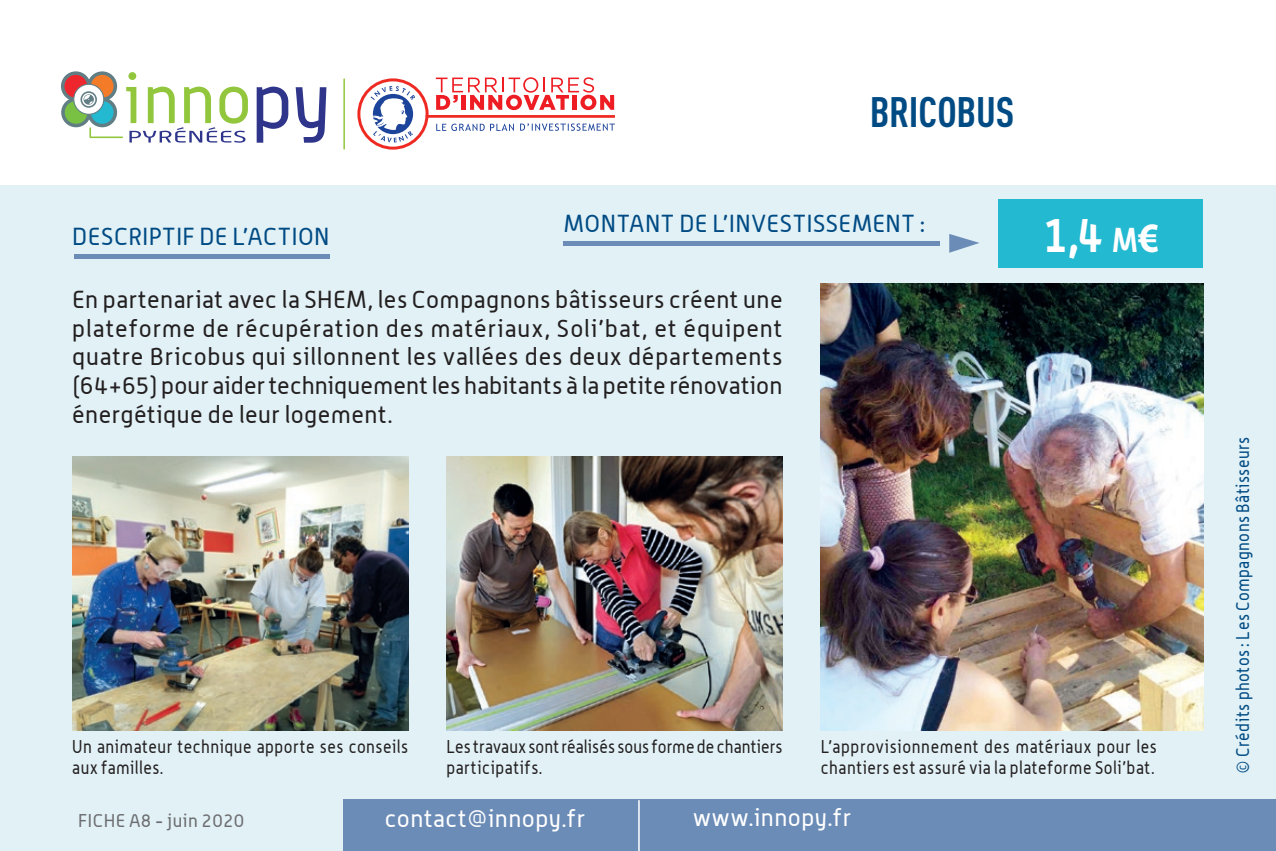
<style>
.page{position:relative;width:1276px;height:851px;background:#fff}
.page>*{position:absolute;margin:0;border:0;box-sizing:border-box;transform-origin:0 0}
.t1{font:700 48px "Alwyn";color:#fff;scale:.9 1}
.t2{font:700 condensed 42px "DIN Pro";letter-spacing:-.005em;color:#004b84}
.t3{font:24px/28.8px "Alwyn";letter-spacing:.02em;color:#231f20;text-align:justify}
.t4{font:24px "Alwyn";letter-spacing:.025em;color:#004b84}
.t5{font:24px "Alwyn";letter-spacing:.025em;color:#fff}
.t6{font:18px/21.6px "Alwyn";letter-spacing:.035em;color:#231f20;scale:.9 1}
.t7{font:18px/21.6px "Alwyn";letter-spacing:.015em;color:#231f20;scale:.9 1}
.t8{font:18px "Alwyn";letter-spacing:.03em;color:#004b84;scale:.9 1}
.t9{font:18px "Alwyn";letter-spacing:.03em;color:#6c6d70}
.s1{font-size:33.6px}
.s2{font-family:"Myriad Pro";font-size:42px}
</style>
<div class="page">
<div style="left:0;top:186px;width:1276px;height:664px;background:#e1f1f6"></div>
<div style="left:344px;top:799px;width:932px;height:51px;background:#6b8cb7"></div>
<hr style="left:563px;top:241px;width:377px;height:4px;background:#6b8cb7">
<svg style="left:949px;top:234px;width:30px;height:19px"></svg>
<hr style="left:75px;top:254px;width:255px;height:4px;background:#6b8cb7">
<div style="left:999px;top:200px;width:204px;height:68px;background:#23b9d1"></div>
<img style="left:821px;top:283px;width:382px;height:447px">
<img style="left:446px;top:456px;width:336px;height:274px">
<img style="left:72px;top:456px;width:336px;height:274px">
<hr style="left:638px;top:800px;width:2px;height:50px;background:#fff">
<svg style="left:257px;top:87px;width:31px;height:56px"></svg>
<svg style="left:296px;top:87px;width:30px;height:56px"></svg>
<svg style="left:126px;top:72px;width:122px;height:71px"></svg>
<svg style="left:89px;top:127px;width:34px;height:11px"></svg>
<svg style="left:61px;top:71px;width:56px;height:56px"></svg>
<svg style="left:436px;top:123px;width:179px;height:8px"></svg>
<svg style="left:357px;top:78px;width:71px;height:72px"></svg>
<svg style="left:436px;top:77px;width:178px;height:33px"></svg>
<hr style="left:425px;top:115px;width:190px;height:3px;background:#ee2a23">
<hr style="left:343px;top:79px;width:2px;height:70px;background:#92c73d">
<p class="t2" style="left:869px;top:80px;width:146px">BRICOBUS</p>
<p class="t4" style="left:72px;top:222px;width:259px">DESCRIPTIF DE L’ACTION</p>
<p class="t4" style="left:564px;top:209px;width:363px">MONTANT DE L’INVESTISSEMENT :</p>
<p class="t3" style="left:72px;top:284px;width:712px">En partenariat avec la SHEM, les Compagnons bâtisseurs créent une plateforme de récupération des matériaux, Soli’bat, et équipent quatre Bricobus qui sillonnent les vallées des deux départements (64+65) pour aider techniquement les habitants à la petite rénovation énergétique de leur logement.</p>
<p class="t1" style="left:1043px;top:205px;width:130px">1,4 <span class="s1">m</span><span class="s2">€</span></p>
<p class="t6" style="left:72px;top:735px;width:375px">Un animateur technique apporte ses conseils aux familles.</p>
<p class="t7" style="left:446px;top:735px;width:375px">Les travaux sont réalisés sous forme de chantiers participatifs.</p>
<p class="t6" style="left:821px;top:735px;width:375px">L’approvisionnement des matériaux pour les chantiers est assuré via la plateforme Soli’bat.</p>
<p class="t9" style="left:78px;top:810px;width:168px">FICHE A8 - juin 2020</p>
<p class="t5" style="left:385px;top:804px;width:201px">contact@innopy.fr</p>
<p class="t5" style="left:693px;top:803px;width:159px">www.innopy.fr</p>
<p class="t8" style="left:1232px;top:773px;width:376px;rotate:-90deg">© Crédits photos : Les Compagnons Bâtisseurs</p>
</div>
